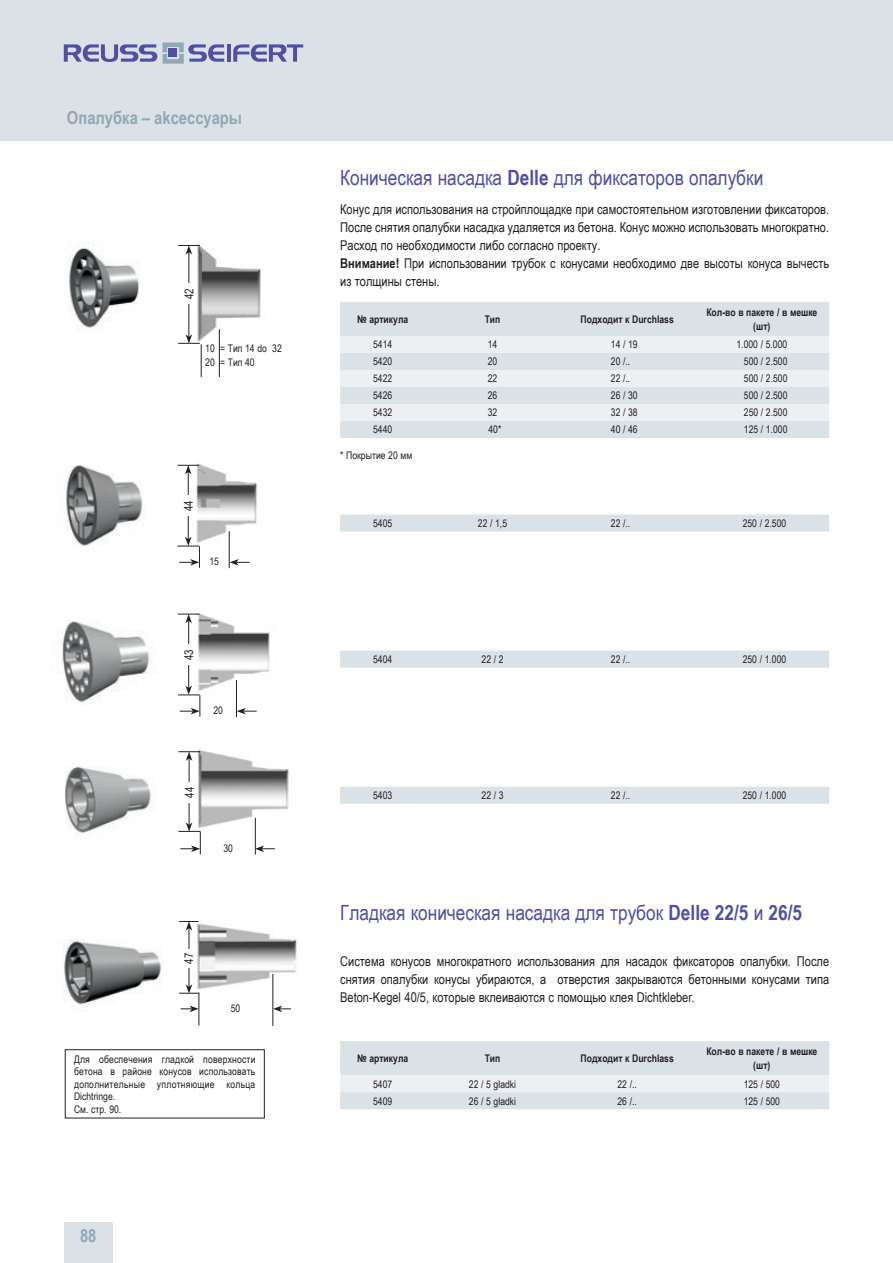
<style>
.page{position:relative;width:893px;height:1263px;background:#fff}
.page>*{position:absolute;margin:0;border:0;box-sizing:border-box;transform-origin:0 0}
.t1{font:21px "Arial Narrow";color:#504fa1}
.t2{font:700 18px "Arial Narrow";color:#92a8b4}
.t3{font:13.5px/18px "Arial Narrow";color:#231f20}
.t4{font:12px "Arial Narrow";color:#231f20}
.t5{font:10.5px/12.6px "Arial Narrow";color:#231f20}
.t6{font:700 10.5px/13.5px "Arial Narrow";color:#231f20;text-align:center}
.s1{font-weight:700}
</style>
<div class="page">
<div style="left:0;top:0;width:893px;height:140px;background:#dae2e7"></div>
<div style="left:64px;top:1222px;width:49px;height:41px;background:#dae2e7"></div>
<svg style="left:64px;top:44px;width:93px;height:18px"></svg>
<hr style="left:227px;top:44px;width:4px;height:18px;background:#504fa1">
<svg style="left:233px;top:44px;width:70px;height:18px"></svg>
<svg style="left:163px;top:43px;width:61px;height:21px"></svg>
<div style="left:169px;top:49px;width:8px;height:8px;background:#504fa1"></div>
<svg style="left:340px;top:302px;width:489px;height:502px"></svg>
<svg style="left:340px;top:336px;width:489px;height:85px;background:#e4eaee"></svg>
<img style="left:68px;top:242px;width:72px;height:88px">
<img style="left:65px;top:465px;width:78px;height:81px">
<img style="left:62px;top:620px;width:89px;height:83px">
<img style="left:65px;top:766px;width:88px;height:68px">
<img style="left:188px;top:244px;width:73px;height:100px">
<hr style="left:201px;top:344px;width:1px;height:33px;background:#231f20">
<hr style="left:219px;top:329px;width:1px;height:48px;background:#231f20">
<svg style="left:340px;top:1041px;width:489px;height:68px;background:#dee5ea"></svg>
<img style="left:177px;top:463px;width:81px;height:93px">
<img style="left:178px;top:613px;width:92px;height:78px">
<img style="left:188px;top:749px;width:101px;height:87px">
<hr style="left:229px;top:531px;width:1px;height:37px;background:#231f20">
<svg style="left:230px;top:559px;width:20px;height:7px"></svg>
<hr style="left:188px;top:472px;width:1px;height:67px;background:#231f20">
<svg style="left:178px;top:465px;width:21px;height:9px"></svg>
<svg style="left:178px;top:537px;width:22px;height:31px"></svg>
<div style="left:182px;top:496px;width:13px;height:20px;background:#fff"></div>
<hr style="left:189px;top:252px;width:1px;height:85px;background:#231f20">
<svg style="left:178px;top:245px;width:22px;height:10px"></svg>
<svg style="left:178px;top:334px;width:22px;height:10px"></svg>
<div style="left:183px;top:284px;width:13px;height:20px;background:#fff"></div>
<hr style="left:236px;top:680px;width:1px;height:37px;background:#231f20">
<svg style="left:237px;top:708px;width:20px;height:6px"></svg>
<hr style="left:188px;top:621px;width:1px;height:67px;background:#231f20">
<svg style="left:178px;top:614px;width:22px;height:9px"></svg>
<svg style="left:178px;top:685px;width:23px;height:32px"></svg>
<div style="left:182px;top:644px;width:13px;height:21px;background:#fff"></div>
<hr style="left:255px;top:818px;width:1px;height:37px;background:#231f20">
<svg style="left:255px;top:845px;width:20px;height:7px"></svg>
<hr style="left:189px;top:758px;width:1px;height:67px;background:#231f20">
<svg style="left:178px;top:751px;width:22px;height:10px"></svg>
<svg style="left:178px;top:822px;width:23px;height:32px"></svg>
<div style="left:183px;top:782px;width:13px;height:20px;background:#fff"></div>
<img style="left:185px;top:923px;width:112px;height:80px">
<hr style="left:199px;top:992px;width:1px;height:33px;background:#231f20">
<hr style="left:273px;top:974px;width:1px;height:52px;background:#231f20">
<svg style="left:181px;top:1005px;width:18px;height:7px"></svg>
<svg style="left:273px;top:1005px;width:18px;height:7px"></svg>
<hr style="left:189px;top:928px;width:1px;height:59px;background:#231f20">
<svg style="left:179px;top:921px;width:20px;height:9px"></svg>
<svg style="left:179px;top:984px;width:20px;height:10px"></svg>
<div style="left:183px;top:949px;width:12px;height:18px;background:#fff"></div>
<div style="left:65px;top:1049px;width:200px;height:69px;border:1px solid #231f20"></div>
<img style="left:62px;top:940px;width:100px;height:71px">
<h2 class="t2" style="left:67px;top:104px;width:177px">Опалубка – аkсессуары</h2>
<p class="t4" style="left:180px;top:299px;width:12px;rotate:-90deg">42</p>
<p class="t5" style="left:205px;top:341px;width:78px;line-height:13.5px">10 = Тип 14 do 32<br>20 = Тип 40</p>
<p class="t4" style="left:180px;top:511px;width:12px;rotate:-90deg">44</p>
<p class="t5" style="left:209px;top:555px;width:11px">15</p>
<p class="t4" style="left:180px;top:660px;width:12px;rotate:-90deg">43</p>
<p class="t5" style="left:213px;top:704px;width:11px">20</p>
<p class="t4" style="left:181px;top:798px;width:12px;rotate:-90deg">44</p>
<p class="t5" style="left:223px;top:841px;width:11px">30</p>
<p class="t4" style="left:180px;top:963px;width:12px;rotate:-90deg">47</p>
<p class="t5" style="left:231px;top:1002px;width:11px">50</p>
<p class="t5" style="left:74px;top:1052px;width:183px">Для обеспечения гладкой поверхности бетона в районе конусов использовать дополнительные уплотняющие кольца<br>Dichtringe.<br>См. стр. 90.</p>
<h2 class="t2" style="left:80px;top:1222px;width:18px">88</h2>
<h1 class="t1" style="left:340px;top:163px;width:425px">Коническая насадка <span class="s1">Delle</span> для фиксаторов опалубки</h1>
<p class="t3" style="left:340px;top:200px;width:490px">Конус для использования на стройплощадке при самостоятельном изготовлении фиксаторов.<br>После снятия опалубки насадка удаляется из бетона. Конус можно использовать многократно.<br>Расход по необходимости либо согласно проекту.<br><span class="s1">Внимание!</span> При использовании трубок с конусами необходимо две высоты конуса вычесть из толщины стены.</p>
<p class="t6" style="left:357px;top:312px;width:53px">№ артикула</p>
<p class="t6" style="left:485px;top:312px;width:17px">Тип</p>
<p class="t6" style="left:581px;top:312px;width:95px">Подходит к Durchlass</p>
<p class="t6" style="left:706px;top:305px;width:113px">Кол-во в пакете / в мешке (шт)</p>
<p class="t5" style="left:373px;top:338px;width:21px">5414</p>
<p class="t5" style="left:488px;top:338px;width:11px">14</p>
<p class="t5" style="left:611px;top:338px;width:28px">14 / 19</p>
<p class="t5" style="left:736px;top:338px;width:52px">1.000 / 5.000</p>
<p class="t5" style="left:373px;top:355px;width:21px">5420</p>
<p class="t5" style="left:488px;top:355px;width:11px">20</p>
<p class="t5" style="left:611px;top:355px;width:21px">20 /..</p>
<p class="t5" style="left:744px;top:355px;width:45px">500 / 2.500</p>
<p class="t5" style="left:373px;top:372px;width:21px">5422</p>
<p class="t5" style="left:488px;top:372px;width:11px">22</p>
<p class="t5" style="left:611px;top:372px;width:21px">22 /..</p>
<p class="t5" style="left:744px;top:372px;width:45px">500 / 2.500</p>
<p class="t5" style="left:373px;top:389px;width:21px">5426</p>
<p class="t5" style="left:488px;top:389px;width:11px">26</p>
<p class="t5" style="left:611px;top:389px;width:28px">26 / 30</p>
<p class="t5" style="left:744px;top:389px;width:45px">500 / 2.500</p>
<p class="t5" style="left:373px;top:406px;width:21px">5432</p>
<p class="t5" style="left:488px;top:406px;width:11px">32</p>
<p class="t5" style="left:611px;top:406px;width:28px">32 / 38</p>
<p class="t5" style="left:744px;top:406px;width:45px">250 / 2.500</p>
<p class="t5" style="left:373px;top:423px;width:21px">5440</p>
<p class="t5" style="left:488px;top:423px;width:14px">40*</p>
<p class="t5" style="left:611px;top:423px;width:28px">40 / 46</p>
<p class="t5" style="left:744px;top:423px;width:45px">125 / 1.000</p>
<p class="t5" style="left:340px;top:448px;width:74px">* Покрытие 20 мм</p>
<p class="t5" style="left:373px;top:516px;width:21px">5405</p>
<p class="t5" style="left:478px;top:516px;width:31px">22 / 1,5</p>
<p class="t5" style="left:611px;top:516px;width:21px">22 /..</p>
<p class="t5" style="left:743px;top:516px;width:45px">250 / 2.500</p>
<p class="t5" style="left:373px;top:652px;width:21px">5404</p>
<p class="t5" style="left:482px;top:652px;width:24px">22 / 2</p>
<p class="t5" style="left:611px;top:652px;width:21px">22 /..</p>
<p class="t5" style="left:743px;top:652px;width:45px">250 / 1.000</p>
<p class="t5" style="left:373px;top:789px;width:21px">5403</p>
<p class="t5" style="left:482px;top:789px;width:24px">22 / 3</p>
<p class="t5" style="left:611px;top:789px;width:21px">22 /..</p>
<p class="t5" style="left:743px;top:789px;width:45px">250 / 1.000</p>
<h1 class="t1" style="left:340px;top:897px;width:463px">Гладкая коническая насадка для трубок <span class="s1">Delle 22/5</span> и <span class="s1">26/5</span></h1>
<p class="t3" style="left:340px;top:952px;width:490px;text-align:justify">Система конусов многократного использования для насадок фиксаторов опалубки. После снятия опалубки конусы убираются, а отверстия закрываются бетонными конусами типа Beton-Kegel 40/5, которые вклеиваются с помощью клея Dichtkleber.</p>
<p class="t6" style="left:357px;top:1051px;width:53px">№ артикула</p>
<p class="t6" style="left:485px;top:1051px;width:17px">Тип</p>
<p class="t6" style="left:581px;top:1051px;width:95px">Подходит к Durchlass</p>
<p class="t6" style="left:706px;top:1044px;width:113px">Кол-во в пакете / в мешке (шт)</p>
<p class="t5" style="left:373px;top:1077px;width:21px">5407</p>
<p class="t5" style="left:469px;top:1077px;width:49px">22 / 5 gładki</p>
<p class="t5" style="left:617px;top:1077px;width:21px">22 /..</p>
<p class="t5" style="left:744px;top:1077px;width:38px">125 / 500</p>
<p class="t5" style="left:373px;top:1094px;width:21px">5409</p>
<p class="t5" style="left:469px;top:1094px;width:49px">26 / 5 gładki</p>
<p class="t5" style="left:617px;top:1094px;width:21px">26 /..</p>
<p class="t5" style="left:744px;top:1094px;width:38px">125 / 500</p>
</div>
